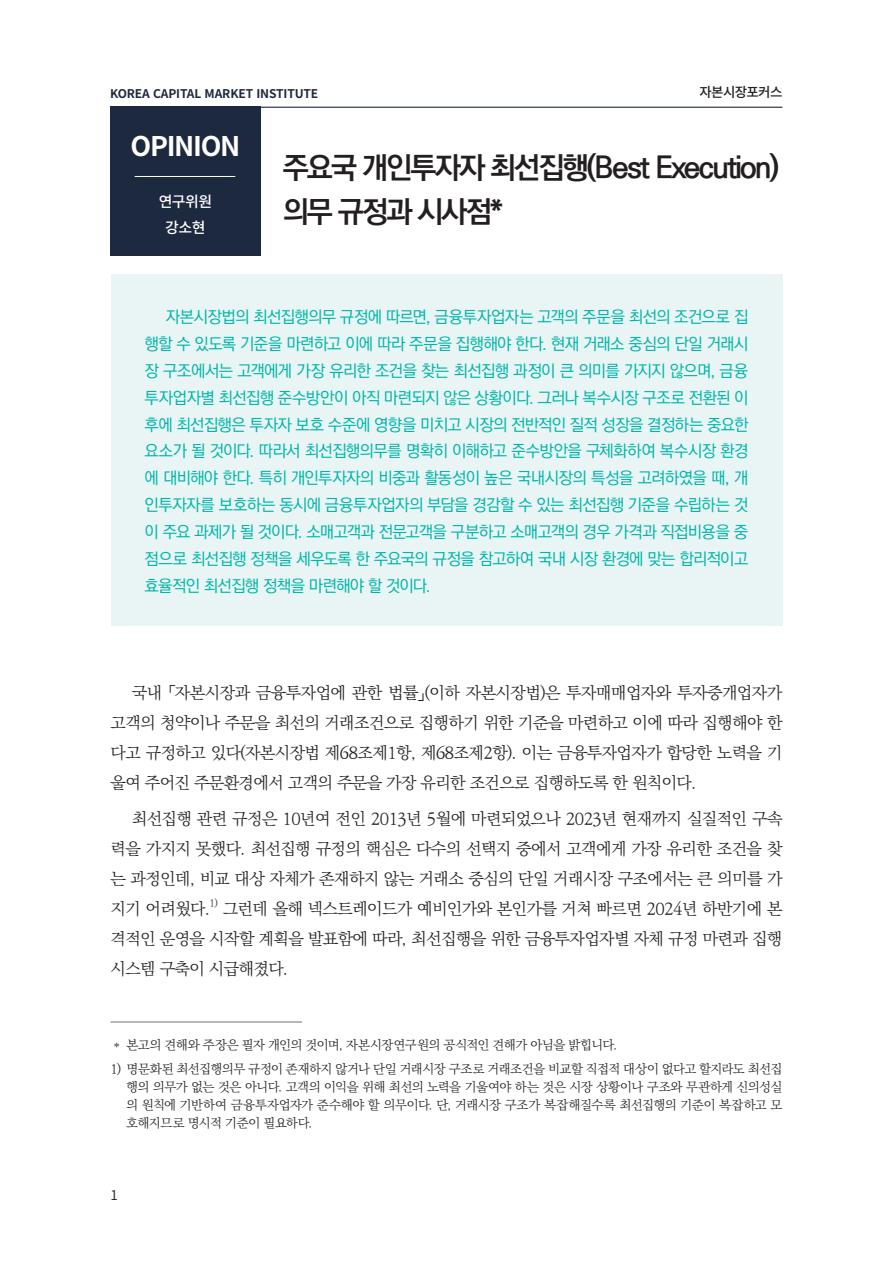
<style>
.page{position:relative;width:893px;height:1263px;background:#fff}
.page>*{position:absolute;margin:0;border:0;box-sizing:border-box;transform-origin:0 0}
.t1{font:30px/43.5px "Ko Pub World Dotum PB";letter-spacing:-.065em;color:#231f20}
.t2{font:700 27px "Noto Sans CJ Kkr";letter-spacing:-.05em;color:#fff}
.t3{font:16.5px/27px "Ko Pub World Dotum PM";letter-spacing:-.04em;color:#00b6a9;text-align:justify}
.t4{font:16.5px/30px "Ko Pub World Batang PL";letter-spacing:-.035em;color:#231f20;text-align:justify}
.t5{font:500 15px/25.5px "Noto Sans CJ Kkr";letter-spacing:-.035em;color:#fff;text-align:center}
.t6{font:500 13.5px "Noto Sans CJ Kkr";letter-spacing:-.05em;color:#231f20}
.t7{font:600 13.5px "Noto Sans CJ Kkr";color:#231f20}
.t8{font:12.75px/18px "Ko Pub World Batang PL";letter-spacing:-.035em;color:#231f20;text-align:justify}
.t9{font:700 12px "Noto Sans CJ Kkr";letter-spacing:-.01em;color:#1d293e}
.t10{font:9.6px "Ko Pub World Batang PL";color:#231f20}
</style>
<div class="page">
<div style="left:111px;top:274px;width:671px;height:351px;background:#e9f5f4"></div>
<hr style="left:111px;top:1022px;width:191px;height:1px;background:#6c6d70">
<div style="left:110px;top:107px;width:151px;height:149px;background:#1d293e"></div>
<hr style="left:135px;top:176px;width:100px;height:1px;background:#fff">
<hr style="left:110px;top:107px;width:672px;height:1px;background:#1d293e">
<p class="t9" style="left:110px;top:86px;width:210px">KOREA CAPITAL MARKET INSTITUTE</p>
<p class="t6" style="left:699px;top:85px;width:84px">자본시장포커스</p>
<h2 class="t2" style="left:131px;top:131px;width:111px">OPINION</h2>
<p class="t5" style="left:159px;top:189px;width:55px">연구위원 강소현</p>
<h1 class="t1" style="left:283px;top:147px;width:498px">주요국 개인투자자 최선집행(Best Execution) 의무 규정과 시사점*</h1>
<p class="t3" style="left:145px;top:303px;width:605px;text-indent:21px">자본시장법의 최선집행의무 규정에 따르면, 금융투자업자는 고객의 주문을 최선의 조건으로 집 행할 수 있도록 기준을 마련하고 이에 따라 주문을 집행해야 한다. 현재 거래소 중심의 단일 거래시 장 구조에서는 고객에게 가장 유리한 조건을 찾는 최선집행 과정이 큰 의미를 가지지 않으며, 금융 투자업자별 최선집행 준수방안이 아직 마련되지 않은 상황이다. 그러나 복수시장 구조로 전환된 이 후에 최선집행은 투자자 보호 수준에 영향을 미치고 시장의 전반적인 질적 성장을 결정하는 중요한 요소가 될 것이다. 따라서 최선집행의무를 명확히 이해하고 준수방안을 구체화하여 복수시장 환경 에 대비해야 한다. 특히 개인투자자의 비중과 활동성이 높은 국내시장의 특성을 고려하였을 때, 개 인투자자를 보호하는 동시에 금융투자업자의 부담을 경감할 수 있는 최선집행 기준을 수립하는 것 이 주요 과제가 될 것이다. 소매고객과 전문고객을 구분하고 소매고객의 경우 가격과 직접비용을 중 점으로 최선집행 정책을 세우도록 한 주요국의 규정을 참고하여 국내 시장 환경에 맞는 합리적이고 효율적인 최선집행 정책을 마련해야 할 것이다.</p>
<p class="t4" style="left:111px;top:679px;width:673px;text-indent:21px">국내 「자본시장과 금융투자업에 관한 법률」(이하 자본시장법)은 투자매매업자와 투자중개업자가 고객의 청약이나 주문을 최선의 거래조건으로 집행하기 위한 기준을 마련하고 이에 따라 집행해야 한 다고 규정하고 있다(자본시장법 제68조제1항, 제68조제2항). 이는 금융투자업자가 합당한 노력을 기 울여 주어진 주문환경에서 고객의 주문을 가장 유리한 조건으로 집행하도록 한 원칙이다.</p>
<p class="t4" style="left:111px;top:804px;width:673px;text-indent:21px">최선집행 관련 규정은 10년여 전인 2013년 5월에 마련되었으나 2023년 현재까지 실질적인 구속 력을 가지지 못했다. 최선집행 규정의 핵심은 다수의 선택지 중에서 고객에게 가장 유리한 조건을 찾 는 과정인데, 비교 대상 자체가 존재하지 않는 거래소 중심의 단일 거래시장 구조에서는 큰 의미를 가 지기 어려웠다.</p>
<p class="t10" style="left:210px;top:896px;width:10px">1)</p>
<p class="t4" style="left:111px;top:894px;width:673px;text-indent:112px">그런데 올해 넥스트레이드가 예비인가와 본인가를 거쳐 빠르면 2024년 하반기에 본 격적인 운영을 시작할 계획을 발표함에 따라, 최선집행을 위한 금융투자업자별 자체 규정 마련과 집행 시스템 구축이 시급해졌다.</p>
<p class="t8" style="left:114px;top:1036px;width:505px">* 본고의 견해와 주장은 필자 개인의 것이며, 자본시장연구원의 공식적인 견해가 아님을 밝힙니다.</p>
<p class="t8" style="left:126px;top:1060px;width:658px;text-indent:-16px">1) 명문화된 최선집행의무 규정이 존재하지 않거나 단일 거래시장 구조로 거래조건을 비교할 직접적 대상이 없다고 할지라도 최선집 행의 의무가 없는 것은 아니다. 고객의 이익을 위해 최선의 노력을 기울여야 하는 것은 시장 상황이나 구조와 무관하게 신의성실 의 원칙에 기반하여 금융투자업자가 준수해야 할 의무이다. 단, 거래시장 구조가 복잡해질수록 최선집행의 기준이 복잡하고 모 호해지므로 명시적 기준이 필요하다.</p>
<p class="t7" style="left:111px;top:1187px;width:9px">1</p>
</div>
